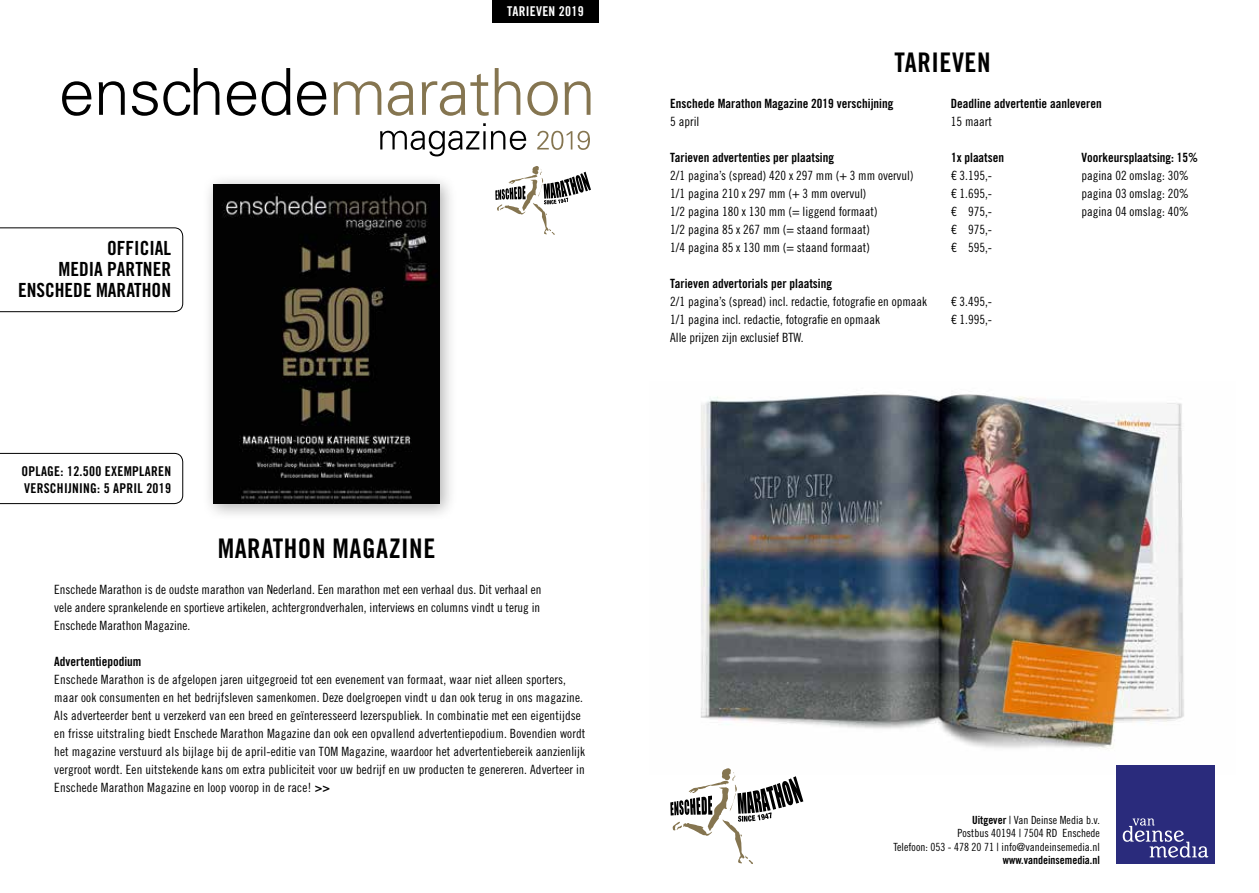
<style>
.page{position:relative;width:1259px;height:893px;background:#fff}
.page>*{position:absolute;margin:0;border:0;box-sizing:border-box;transform-origin:0 0}
.t1{font:27px "Trade Gothic LT Std Bd Cn 20";letter-spacing:.02em;color:#000}
.t2{font:19.5px/21px "Trade Gothic LT Std Bd Cn 20";color:#000;text-align:right}
.t3{font:13.5px/16.5px "Trade Gothic LT Std Bd Cn 20";letter-spacing:.02em;color:#000}
.t4{font:13.5px "Trade Gothic LT Std Bd Cn 20";letter-spacing:.02em;color:#fff}
.t5{font:12.75px/18px "Trade Gothic LT Std Cn 18";letter-spacing:.01em;color:#000;text-align:justify}
.t6{font:12.75px "Trade Gothic LT Std Bd Cn 20";color:#000}
.t7{font:11.25px/13.5px "Trade Gothic LT Std Cn 18";color:#000;text-align:right}
.t8{font:11.25px "Trade Gothic LT Std Bd Cn 20";color:#000}
.s1{font-family:"Trade Gothic LT Std Bd Cn 20"}
</style>
<div class="page">
<div style="left:492px;top:0;width:106px;height:22px;background:#000"></div>
<div style="left:202px;top:173px;width:255px;height:348px;background:#000;opacity:.3"></div>
<img style="left:213px;top:184px;width:227px;height:320px">
<svg style="left:495px;top:166px;width:96px;height:69px"></svg>
<svg style="left:334px;top:68px;width:256px;height:48px"></svg>
<svg style="left:62px;top:68px;width:264px;height:48px"></svg>
<svg style="left:380px;top:123px;width:146px;height:33px"></svg>
<svg style="left:537px;top:131px;width:53px;height:19px"></svg>
<svg style="left:0;top:228px;width:183px;height:84px"></svg>
<svg style="left:0;top:453px;width:183px;height:51px"></svg>
<img style="left:701px;top:392px;width:514px;height:382px">
<div style="left:1116px;top:766px;width:98px;height:98px;background:#2a2b7c"></div>
<svg style="left:1122px;top:818px;width:86px;height:40px"></svg>
<svg style="left:670px;top:768px;width:133px;height:96px"></svg>
<p class="t4" style="left:507px;top:3px;width:78px">TARIEVEN 2019</p>
<h2 class="t2" style="left:18px;top:237px;width:155px">OFFICIAL<br>MEDIA PARTNER<br>ENSCHEDE MARATHON</h2>
<p class="t3" style="left:21px;top:463px;width:151px">OPLAGE: 12.500 EXEMPLAREN<br>VERSCHIJNING: 5 APRIL 2019</p>
<h1 class="t1" style="left:218px;top:532px;width:219px">MARATHON MAGAZINE</h1>
<p class="t5" style="left:54px;top:580px;width:489px">Enschede Marathon is de oudste marathon van Nederland. Een marathon met een verhaal dus. Dit verhaal en vele andere sprankelende en sportieve artikelen, achtergrondverhalen, interviews en columns vindt u terug in Enschede Marathon Magazine.</p>
<p class="t6" style="left:54px;top:654px;width:89px">Advertentiepodium</p>
<p class="t5" style="left:54px;top:670px;width:532px;text-align:left">Enschede Marathon is de afgelopen jaren uitgegroeid tot een evenement van formaat, waar niet alleen sporters, maar ook consumenten en het bedrijfsleven samenkomen. Deze doelgroepen vindt u dan ook terug in ons magazine.<br>Als adverteerder bent u verzekerd van een breed en geïnteresseerd lezerspubliek. In combinatie met een eigentijdse en frisse uitstraling biedt Enschede Marathon Magazine dan ook een opvallend advertentiepodium. Bovendien wordt het magazine verstuurd als bijlage bij de april-editie van TOM Magazine, waardoor het advertentiebereik aanzienlijk vergroot wordt. Een uitstekende kans om extra publiciteit voor uw bedrijf en uw producten te genereren. Adverteer in Enschede Marathon Magazine en loop voorop in de race! <span class="s1">&gt;&gt;</span></p>
<h1 class="t1" style="left:894px;top:46px;width:98px">TARIEVEN</h1>
<p class="t6" style="left:670px;top:96px;width:224px">Enschede Marathon Magazine 2019 verschijning</p>
<p class="t6" style="left:951px;top:96px;width:152px">Deadline advertentie aanleveren</p>
<p class="t5" style="left:670px;top:112px;width:31px">5 april</p>
<p class="t5" style="left:951px;top:112px;width:43px">15 maart</p>
<p class="t6" style="left:670px;top:150px;width:165px">Tarieven advertenties per plaatsing</p>
<p class="t6" style="left:951px;top:150px;width:55px">1x plaatsen</p>
<p class="t5" style="left:670px;top:166px;width:245px">2/1 pagina’s (spread) 420 x 297 mm (+ 3 mm overvul)</p>
<p class="t5" style="left:951px;top:166px;width:43px">€ 3.195,-</p>
<p class="t5" style="left:670px;top:184px;width:197px">1/1 pagina 210 x 297 mm (+ 3 mm overvul)</p>
<p class="t5" style="left:951px;top:184px;width:43px">€ 1.695,-</p>
<p class="t5" style="left:670px;top:202px;width:209px">1/2 pagina 180 x 130 mm (= liggend formaat)</p>
<p class="t5" style="left:951px;top:202px;width:43px">€ 975,-</p>
<p class="t5" style="left:670px;top:220px;width:201px">1/2 pagina 85 x 267 mm (= staand formaat)</p>
<p class="t5" style="left:951px;top:220px;width:43px">€ 975,-</p>
<p class="t5" style="left:670px;top:238px;width:201px">1/4 pagina 85 x 130 mm (= staand formaat)</p>
<p class="t5" style="left:951px;top:238px;width:43px">€ 595,-</p>
<p class="t6" style="left:670px;top:276px;width:163px">Tarieven advertorials per plaatsing</p>
<p class="t5" style="left:670px;top:292px;width:258px">2/1 pagina’s (spread) incl. redactie, fotografie en opmaak</p>
<p class="t5" style="left:951px;top:292px;width:43px">€ 3.495,-</p>
<p class="t5" style="left:670px;top:310px;width:211px">1/1 pagina incl. redactie, fotografie en opmaak</p>
<p class="t5" style="left:951px;top:310px;width:43px">€ 1.995,-</p>
<p class="t5" style="left:670px;top:328px;width:135px">Alle prijzen zijn exclusief BTW.</p>
<p class="t6" style="left:1081px;top:150px;width:118px">Voorkeursplaatsing: 15%</p>
<p class="t5" style="left:1081px;top:166px;width:109px">pagina 02 omslag: 30% pagina 03 omslag: 20% pagina 04 omslag: 40%</p>
<p class="t7" style="left:893px;top:813px;width:208px"><span class="s1">Uitgever</span> | Van Deinse Media b.v.<br>Postbus 40194 | 7504 RD Enschede<br>Telefoon: 053 - 478 20 71 | info@vandeinsemedia.nl</p>
<p class="t8" style="left:1003px;top:853px;width:99px">www.vandeinsemedia.nl</p>
</div>
